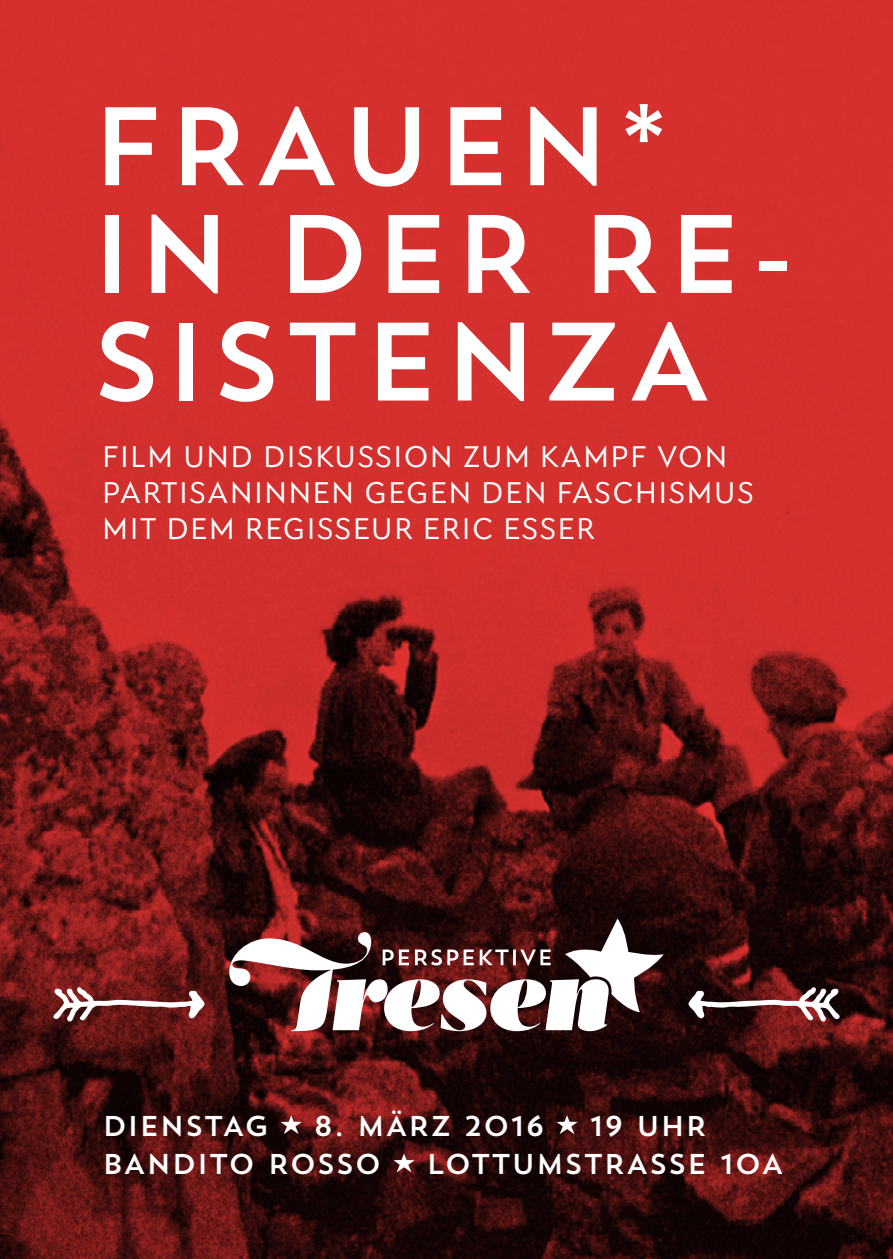
<style>
.page{position:relative;width:893px;height:1259px;background:#fff}
.page>*{position:absolute;margin:0;border:0;box-sizing:border-box;transform-origin:0 0}
.t1{font:110.7px/107.7px "Trend Sans One";color:#fff}
.t2{font:30px/36px "Seven One Eight";letter-spacing:.04em;color:#fff}
.t3{font:28.5px "Trend Sans One";letter-spacing:-.005em;color:#fff}
</style>
<div class="page">
<img style="left:0;top:0;width:893px;height:1259px">
<svg style="left:281px;top:1115px;width:20px;height:19px"></svg>
<svg style="left:557px;top:1115px;width:20px;height:19px"></svg>
<svg style="left:394px;top:1153px;width:20px;height:19px"></svg>
<svg style="left:53px;top:918px;width:787px;height:113px"></svg>
<h1 class="t1" style="left:89px;top:90px;width:713px">FRAUEN*<br>IN DER RE-<br>SISTENZA</h1>
<p class="t2" style="left:102px;top:438px;width:653px">FILM UND DISKUSSION ZUM KAMPF VON<br>PARTISANINNEN GEGEN DEN FASCHISMUS<br>MIT DEM REGISSEUR ERIC ESSER</p>
<p class="t3" style="left:102px;top:1107px;width:169px">DIENSTAG</p>
<p class="t3" style="left:313px;top:1107px;width:233px">8. MÄRZ 2016</p>
<p class="t3" style="left:589px;top:1107px;width:120px">19 UHR</p>
<p class="t3" style="left:102px;top:1146px;width:281px">BANDITO ROSSO</p>
<p class="t3" style="left:426px;top:1146px;width:359px">LOTTUMSTRASSE 10A</p>
</div>
